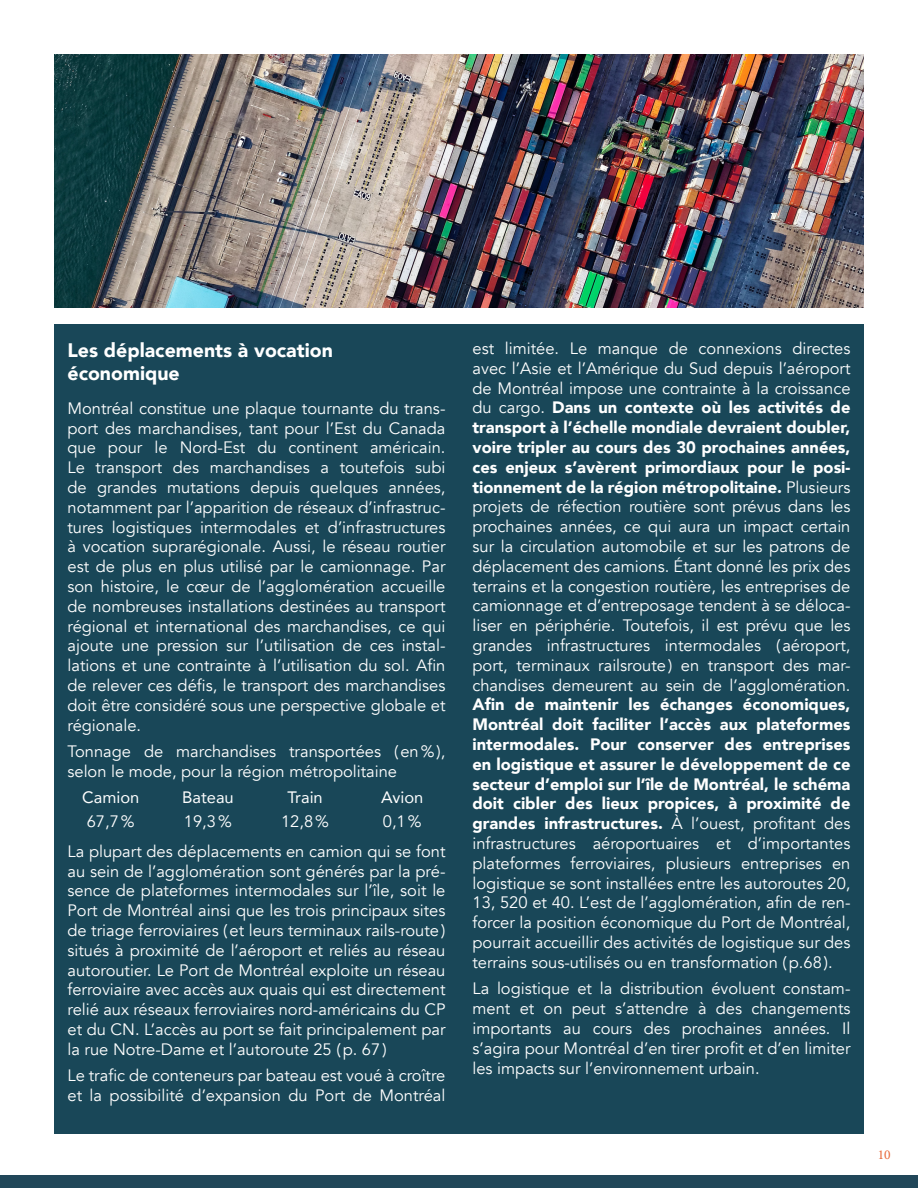
<style>
.page{position:relative;width:918px;height:1188px;background:#fff}
.page>*{position:absolute;margin:0;border:0;box-sizing:border-box;transform-origin:0 0}
.Sous-Sous-Titre{font:900 19.5px/23.4px "Avenir";color:#fff}
.Texte{font:16.5px/19.8px "Avenir";color:#fff;text-align:justify}
.Texte-2{font:16.5px "Avenir";color:#fff}
.t1{font:13.5px "Minion Pro";color:#e76839}
.s1{font-weight:900}
</style>
<div class="page">
<div style="left:0;top:1175px;width:918px;height:13px;background:#214759"></div>
<img style="left:54px;top:54px;width:810px;height:254px">
<div style="left:54px;top:324px;width:810px;height:810px;background:#194758"></div>
<p class="Sous-Sous-Titre" style="left:68px;top:338px;width:267px">Les déplacements à vocation économique</p>
<p class="Texte" style="left:68px;top:398px;width:380px">Montréal constitue une plaque tournante du trans&shy;port des marchandises, tant pour l’Est du Canada que pour le Nord-Est du continent américain.<br>Le transport des marchandises a toutefois subi de grandes mutations depuis quelques années, notamment par l’apparition de réseaux d’infrastruc&shy;tures logistiques intermodales et d’infrastructures à vocation suprarégionale. Aussi, le réseau routier est de plus en plus utilisé par le camionnage. Par son histoire, le cœur de l’agglomération accueille de nombreuses installations destinées au transport régional et international des marchandises, ce qui ajoute une pression sur l’utilisation de ces instal&shy;lations et une contrainte à l’utilisation du sol. Afin de relever ces défis, le transport des marchandises doit être considéré sous une perspective globale et régionale.</p>
<p class="Texte" style="left:68px;top:742px;width:379px">Tonnage de marchandises transportées (en%), selon le mode, pour la région métropolitaine</p>
<p class="Texte-2" style="left:82px;top:784px;width:59px">Camion</p>
<p class="Texte" style="left:87px;top:812px;width:49px">67,7%</p>
<p class="Texte-2" style="left:381px;top:784px;width:44px">Avion</p>
<p class="Texte" style="left:383px;top:812px;width:40px">0,1%</p>
<p class="Texte" style="left:68px;top:841px;width:380px">La plupart des déplacements en camion qui se font au sein de l’agglomération sont générés par la pré&shy;sence de plateformes intermodales sur l’île, soit le Port de Montréal ainsi que les trois principaux sites de triage ferroviaires (et leurs terminaux rails-route) situés à proximité de l’aéroport et reliés au réseau autoroutier. Le Port de Montréal exploite un réseau ferroviaire avec accès aux quais qui est directement relié aux réseaux ferroviaires nord-américains du CP et du CN. L’accès au port se fait principalement par la rue Notre-Dame et l’autoroute 25 (p. 67)</p>
<p class="Texte" style="left:68px;top:1066px;width:380px">Le trafic de conteneurs par bateau est voué à croître et la possibilité d’expansion du Port de Montréal</p>
<p class="Texte-2" style="left:182px;top:784px;width:53px">Bateau</p>
<p class="Texte" style="left:184px;top:812px;width:49px">19,3%</p>
<p class="Texte-2" style="left:287px;top:784px;width:37px">Train</p>
<p class="Texte" style="left:281px;top:812px;width:49px">12,8%</p>
<p class="Texte" style="left:472px;top:339px;width:380px">est limitée. Le manque de connexions directes avec l’Asie et l’Amérique du Sud depuis l’aéroport de Montréal impose une contrainte à la croissance du cargo. <span class="s1">Dans un contexte où les activités de transport à l’échelle mondiale devraient doubler, voire tripler au cours des 30 prochaines années, ces enjeux s’avèrent primordiaux pour le posi&shy;tionnement de la région métropolitaine.</span> Plusieurs projets de réfection routière sont prévus dans les prochaines années, ce qui aura un impact certain sur la circulation automobile et sur les patrons de déplacement des camions. Étant donné les prix des terrains et la congestion routière, les entreprises de camionnage et d’entreposage tendent à se déloca&shy;liser en périphérie. Toutefois, il est prévu que les grandes infrastructures intermodales (aéroport, port, terminaux railsroute) en transport des mar&shy;chandises demeurent au sein de l’agglomération.<br><span class="s1">Afin de maintenir les échanges économiques, Montréal doit faciliter l’accès aux plateformes intermodales. Pour conserver des entreprises en logistique et assurer le développement de ce secteur d’emploi sur l’île de Montréal, le schéma doit cibler des lieux propices, à proximité de grandes infrastructures.</span> À l’ouest, profitant des infrastructures aéroportuaires et d’importantes plateformes ferroviaires, plusieurs entreprises en logistique se sont installées entre les autoroutes 20, 13, 520 et 40. L’est de l’agglomération, afin de ren&shy;forcer la position économique du Port de Montréal, pourrait accueillir des activités de logistique sur des terrains sous-utilisés ou en transformation (p.68).</p>
<p class="Texte" style="left:472px;top:979px;width:380px">La logistique et la distribution évoluent constam&shy;ment et on peut s’attendre à des changements importants au cours des prochaines années. Il s’agira pour Montréal d’en tirer profit et d’en limiter les impacts sur l’environnement urbain.</p>
<p class="t1" style="left:878px;top:1146px;width:14px">10</p>
</div>
